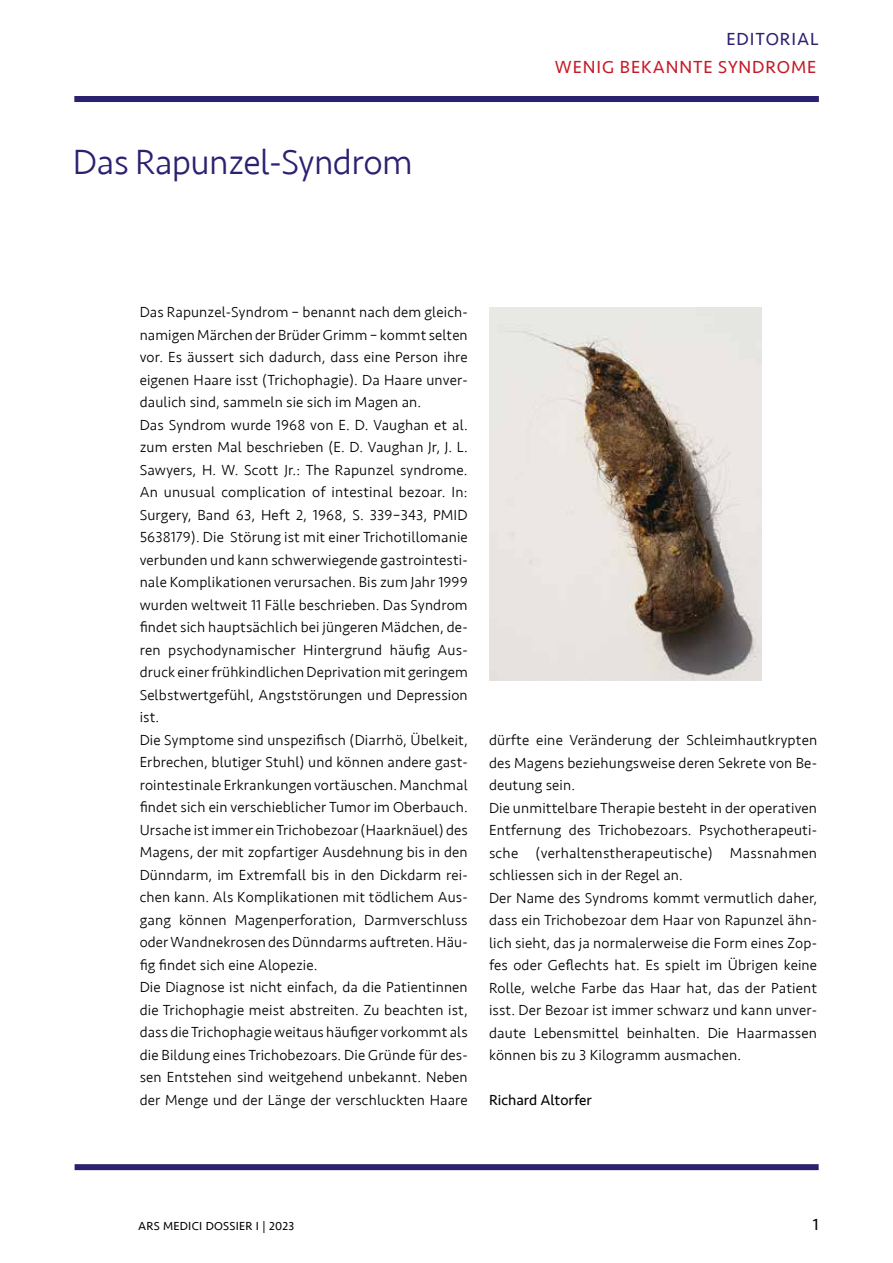
<style>
.page{position:relative;width:893px;height:1263px;background:#fff}
.page>*{position:absolute;margin:0;border:0;box-sizing:border-box;transform-origin:0 0}
.t1{font:300 36px "Seravek";letter-spacing:-.015em;color:#2b2171}
.t2{font:18px "Seravek";letter-spacing:.05em;color:#c61a27}
.t3{font:18px "Seravek";letter-spacing:.05em;color:#2b2171}
.t4{font:16.5px "Seravek";color:#000}
.t5{font:300 15px/22.5px "Seravek";letter-spacing:.01em;color:#000}
.t6{font:15px "Seravek";color:#000}
.t7{font:12px "Seravek";letter-spacing:.02em;color:#000}
</style>
<div class="page">
<div style="left:75px;top:1164px;width:744px;height:6px;background:#2b2171"></div>
<div style="left:75px;top:96px;width:744px;height:6px;background:#2b2171"></div>
<img style="left:489px;top:308px;width:272px;height:372px">
<p class="t3" style="left:726px;top:25px;width:94px">EDITORIAL</p>
<h1 class="t1" style="left:73px;top:141px;width:341px">Das Rapunzel-Syndrom</h1>
<p class="t2" style="left:555px;top:53px;width:263px">WENIG BEKANNTE SYNDROME</p>
<p class="t5" style="left:140px;top:301px;width:330px">Das Rapunzel-Syndrom – benannt nach dem gleich&shy;namigen Märchen der Brüder Grimm – kommt selten vor. Es äussert sich dadurch, dass eine Person ihre eigenen Haare isst (Trichophagie). Da Haare unver&shy;daulich sind, sammeln sie sich im Magen an.<br>Das Syndrom wurde 1968 von E. D. Vaughan et al. zum ersten Mal beschrieben (E. D. Vaughan Jr, J. L.<br>Sawyers, H. W. Scott Jr.: The Rapunzel syndrome.<br>An unusual complication of intestinal bezoar. In:<br>Surgery, Band 63, Heft 2, 1968, S. 339–343, PMID 5638179). Die Störung ist mit einer Trichotillomanie verbunden und kann schwerwiegende gastrointesti&shy;nale Komplikationen verursachen. Bis zum Jahr 1999 wurden weltweit 11 Fälle beschrieben. Das Syndrom findet sich hauptsächlich bei jüngeren Mädchen, de&shy;ren psychodynamischer Hintergrund häufig Aus&shy;druck einer frühkindlichen Deprivation mit geringem Selbstwertgefühl, Angststörungen und Depression ist.<br>Die Symptome sind unspezifisch (Diarrhö, Übelkeit, Erbrechen, blutiger Stuhl) und können andere gast&shy;rointestinale Erkrankungen vortäuschen. Manchmal findet sich ein verschieblicher Tumor im Oberbauch.<br>Ursache ist immer ein Trichobezoar (Haarknäuel) des Magens, der mit zopfartiger Ausdehnung bis in den Dünndarm, im Extremfall bis in den Dickdarm rei&shy;chen kann. Als Komplikationen mit tödlichem Aus&shy;gang können Magenperforation, Darmverschluss oder Wandnekrosen des Dünndarms auftreten. Häu&shy;fig findet sich eine Alopezie.<br>Die Diagnose ist nicht einfach, da die Patientinnen die Trichophagie meist abstreiten. Zu beachten ist, dass die Trichophagie weitaus häufiger vorkommt als die Bildung eines Trichobezoars. Die Gründe für des&shy;sen Entstehen sind weitgehend unbekannt. Neben der Menge und der Länge der verschluckten Haare</p>
<p class="t5" style="left:489px;top:729px;width:330px">dürfte eine Veränderung der Schleimhautkrypten des Magens beziehungsweise deren Sekrete von Be&shy;deutung sein.<br>Die unmittelbare Therapie besteht in der operativen Entfernung des Trichobezoars. Psychotherapeuti&shy;sche (verhaltenstherapeutische) Massnahmen schliessen sich in der Regel an.<br>Der Name des Syndroms kommt vermutlich daher, dass ein Trichobezoar dem Haar von Rapunzel ähn&shy;lich sieht, das ja normalerweise die Form eines Zop&shy;fes oder Geflechts hat. Es spielt im Übrigen keine Rolle, welche Farbe das Haar hat, das der Patient isst. Der Bezoar ist immer schwarz und kann unver&shy;daute Lebensmittel beinhalten. Die Haarmassen können bis zu 3 Kilogramm ausmachen.</p>
<p class="t6" style="left:489px;top:1089px;width:104px">Richard Altorfer</p>
<p class="t7" style="left:138px;top:1217px;width:158px">ARS MEDICI DOSSIER I | 2023</p>
<p class="t4" style="left:813px;top:1212px;width:7px">1</p>
</div>
